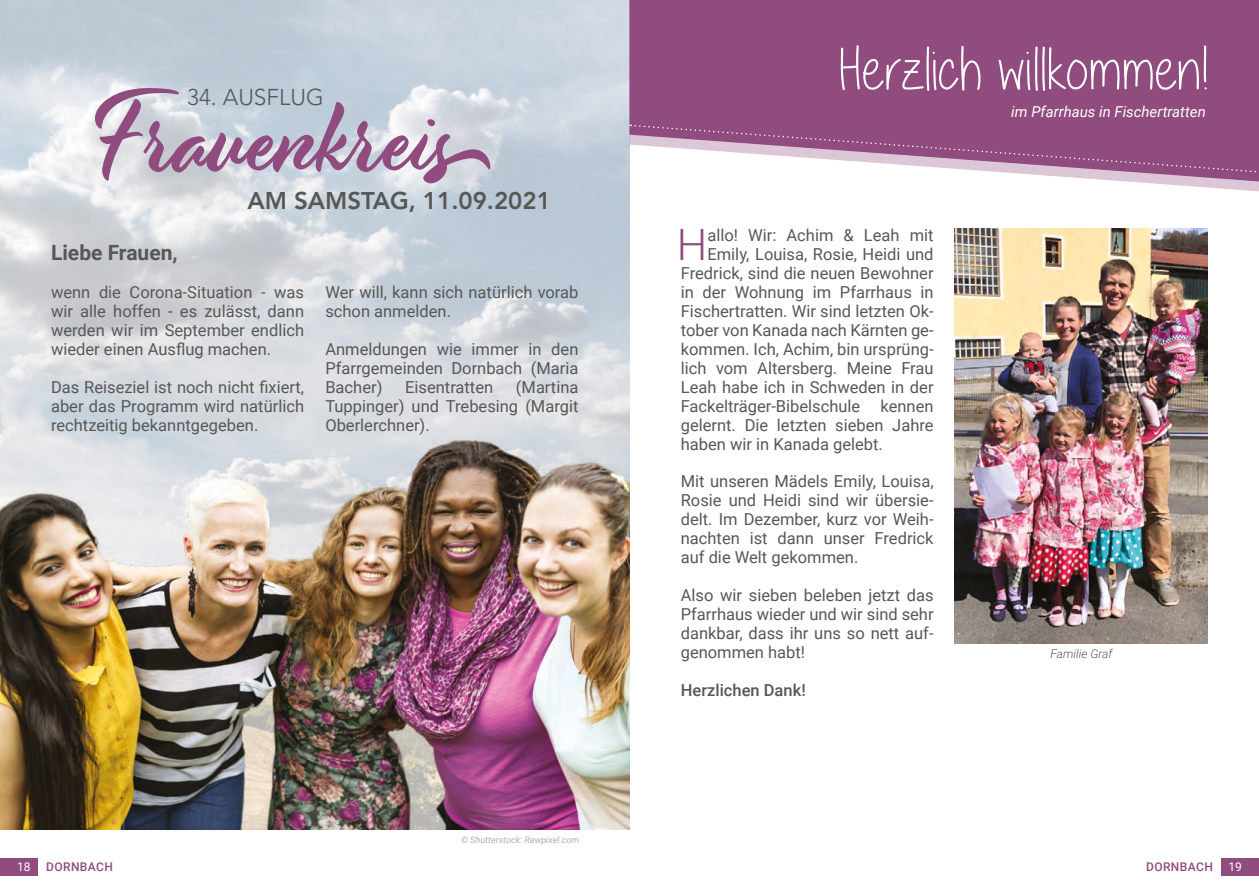
<style>
.page{position:relative;width:1259px;height:893px;background:#fff}
.page>*{position:absolute;margin:0;border:0;box-sizing:border-box;transform-origin:0 0}
.t1{font:103.35px "Modish";color:#904b7f}
.t2{font:60px "Alittlesunshine";letter-spacing:.01em;color:#fff}
.t3{font:300 43.2px "Roboto";color:#904b7f}
.t4{font:800 24px "Avenir LT Pro";color:#575756}
.t5{font:300 22.8px "Avenir LT Pro";color:#575756}
.t6{font:700 21px "Roboto";color:#575756}
.t7{font:16.5px/18.9px "Roboto";color:#575756;text-align:justify}
.t8{font:500 16.5px "Roboto";color:#575756}
.t9{font:italic 15px "Roboto";color:#fff}
.t10{font:500 12px "Roboto";letter-spacing:.035em;color:#904b7f}
.t11{font:italic 300 12px "Roboto";color:#575756}
.t12{font:12px "Roboto";color:#fff}
.t13{font:italic 9px "Roboto";color:#aeaeae}
</style>
<div class="page">
<img style="left:0;top:395px;width:629px;height:434px">
<img style="left:955px;top:229px;width:253px;height:414px">
<svg style="left:629px;top:0;width:630px;height:196px;background:#9e628f"></svg>
<svg style="left:630px;top:124px;width:629px;height:53px"></svg>
<div style="left:0;top:858px;width:37px;height:17px;background:#904b7f"></div>
<div style="left:1221px;top:858px;width:38px;height:17px;background:#904b7f"></div>
<h1 class="t1" style="left:95px;top:72px;width:362px">Frauenkreis</h1>
<h3 class="t5" style="left:187px;top:84px;width:138px">34. AUSFLUG</h3>
<h3 class="t4" style="left:247px;top:187px;width:305px">AM SAMSTAG, 11.09.2021</h3>
<p class="t6" style="left:51px;top:238px;width:128px">Liebe Frauen,</p>
<p class="t7" style="left:51px;top:282px;width:255px">wenn die Corona-Situation - was wir alle hoffen - es zulässt, dann werden wir im September endlich wieder einen Ausflug machen.</p>
<p class="t7" style="left:51px;top:377px;width:254px">Das Reiseziel ist noch nicht fixiert, aber das Programm wird natürlich rechtzeitig bekanntgegeben.</p>
<p class="t7" style="left:325px;top:282px;width:254px">Wer will, kann sich natürlich vorab schon anmelden.</p>
<p class="t7" style="left:325px;top:339px;width:255px">Anmeldungen wie immer in den Pfarrgemeinden Dornbach (Maria Bacher)</p>
<p class="t7" style="left:325px;top:377px;width:255px;text-indent:191px">(Martina Tuppinger) und Trebesing (Margit Oberlerchner).</p>
<p class="t7" style="left:405px;top:377px;width:90px">Eisentratten</p>
<p class="t13" style="left:461px;top:834px;width:120px">© Shutterstock: Rawpixel.com</p>
<h2 class="t2" style="left:839px;top:38px;width:370px">Herzlich willkommen!</h2>
<p class="t9" style="left:1011px;top:101px;width:196px">im Pfarrhaus in Fischertratten</p>
<h2 class="t2" style="left:988px;top:38px;width:221px">Geburtstage</h2>
<p class="t9" style="left:1052px;top:104px;width:157px">(50/60/70/75 und älter)</p>
<h3 class="t3" style="left:677px;top:214px;width:32px">H</h3>
<p class="t7" style="left:707px;top:225px;width:228px">allo! Wir: Achim &amp; Leah mit</p>
<p class="t7" style="left:707px;top:244px;width:228px">Emily, Louisa, Rosie, Heidi und</p>
<p class="t7" style="left:681px;top:263px;width:254px">Fredrick, sind die neuen Bewohner</p>
<p class="t7" style="left:681px;top:282px;width:254px">in der Wohnung im Pfarrhaus in</p>
<p class="t7" style="left:681px;top:301px;width:254px">Fischertratten. Wir sind letzten Ok-</p>
<p class="t7" style="left:681px;top:320px;width:254px">tober von Kanada nach Kärnten ge-</p>
<p class="t7" style="left:681px;top:339px;width:254px">kommen. Ich, Achim, bin ursprüng-</p>
<p class="t7" style="left:681px;top:358px;width:254px">lich vom Altersberg. Meine Frau</p>
<p class="t7" style="left:681px;top:377px;width:254px">Leah habe ich in Schweden in der</p>
<p class="t7" style="left:681px;top:396px;width:254px">Fackelträger-Bibelschule kennen</p>
<p class="t7" style="left:681px;top:415px;width:254px">gelernt. Die letzten sieben Jahre</p>
<p class="t7" style="left:681px;top:434px;width:204px">haben wir in Kanada gelebt.</p>
<p class="t7" style="left:681px;top:472px;width:254px">Mit unseren Mädels Emily, Louisa, Rosie und Heidi sind wir übersie&shy;delt. Im Dezember, kurz vor Weih&shy;nachten ist dann unser Fredrick auf die Welt gekommen.</p>
<p class="t7" style="left:681px;top:585px;width:254px">Also wir sieben beleben jetzt das Pfarrhaus wieder und wir sind sehr dankbar, dass ihr uns so nett auf&shy;genommen habt!</p>
<p class="t8" style="left:681px;top:679px;width:126px">Herzlichen Dank!</p>
<p class="t11" style="left:1050px;top:645px;width:63px">Familie Graf</p>
<p class="t12" style="left:17px;top:858px;width:15px">18</p>
<p class="t10" style="left:46px;top:858px;width:68px">DORNBACH</p>
<p class="t10" style="left:1146px;top:858px;width:68px">DORNBACH</p>
<p class="t12" style="left:1228px;top:858px;width:15px">19</p>
</div>
